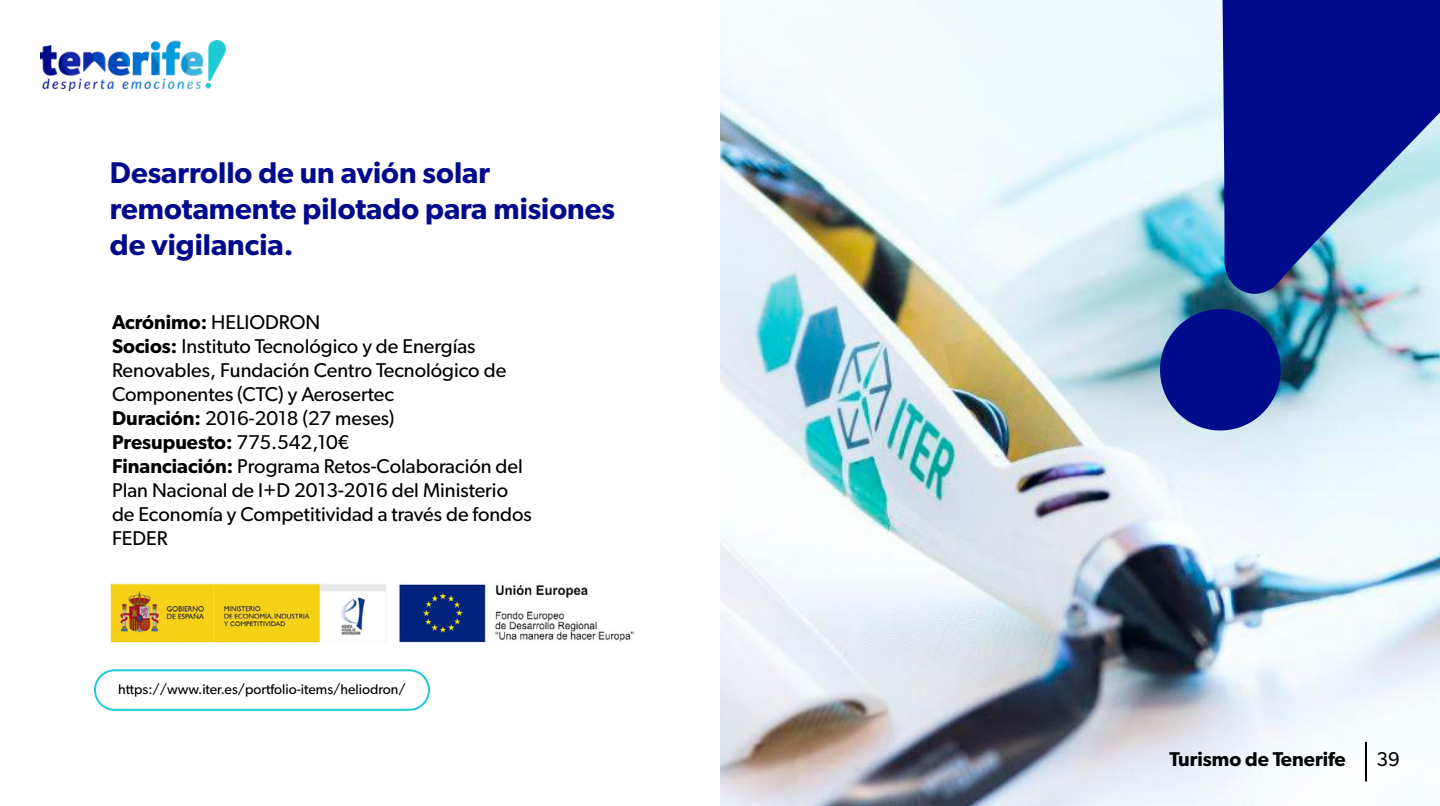
<style>
.page{position:relative;width:1440px;height:806px;background:#fff}
.page>*{position:absolute;margin:0;border:0;box-sizing:border-box;transform-origin:0 0}
.t1{font:600 30px/36px "Gibson";color:#000b8c}
.t2{font:20px/24px "Gibson";color:#000}
.t3{font:600 20px "Gibson";color:#000}
.t4{font:14px "Gibson";color:#000}
.s1{font-weight:600}
</style>
<div class="page">
<img style="left:720px;top:0;width:720px;height:805px">
<img style="left:40px;top:40px;width:186px;height:51px">
<hr style="left:1365px;top:741px;width:2px;height:40px;background:#000">
<img style="left:110px;top:582px;width:524px;height:61px">
<div style="left:94px;top:668px;width:336px;height:42px;border:2px solid #1ecad3;border-radius:20px"></div>
<svg style="left:1156px;top:0;width:284px;height:434px;background:#5c75b8"></svg>
<h1 class="t1" style="left:110px;top:154px;width:507px">Desarrollo de un avión solar remotamente pilotado para misiones de vigilancia.</h1>
<p class="t2" style="left:112px;top:309px;width:421px"><span class="s1">Acrónimo:</span> HELIODRON<br><span class="s1">Socios:</span> Instituto Tecnológico y de Energías Renovables, Fundación Centro Tecnológico de Componentes (CTC) y Aerosertec<br><span class="s1">Duración:</span> 2016-2018 (27 meses)<br><span class="s1">Presupuesto:</span> 775.542,10€<br><span class="s1">Financiación:</span> Programa Retos-Colaboración del Plan Nacional de I+D 2013-2016 del Ministerio de Economía y Competitividad a través de fondos FEDER</p>
<p class="t4" style="left:118px;top:680px;width:289px">https://www.iter.es/portfolio-items/heliodron/</p>
<p class="t3" style="left:1169px;top:746px;width:178px">Turismo de Tenerife</p>
<p class="t2" style="left:1377px;top:746px;width:25px">39</p>
</div>
